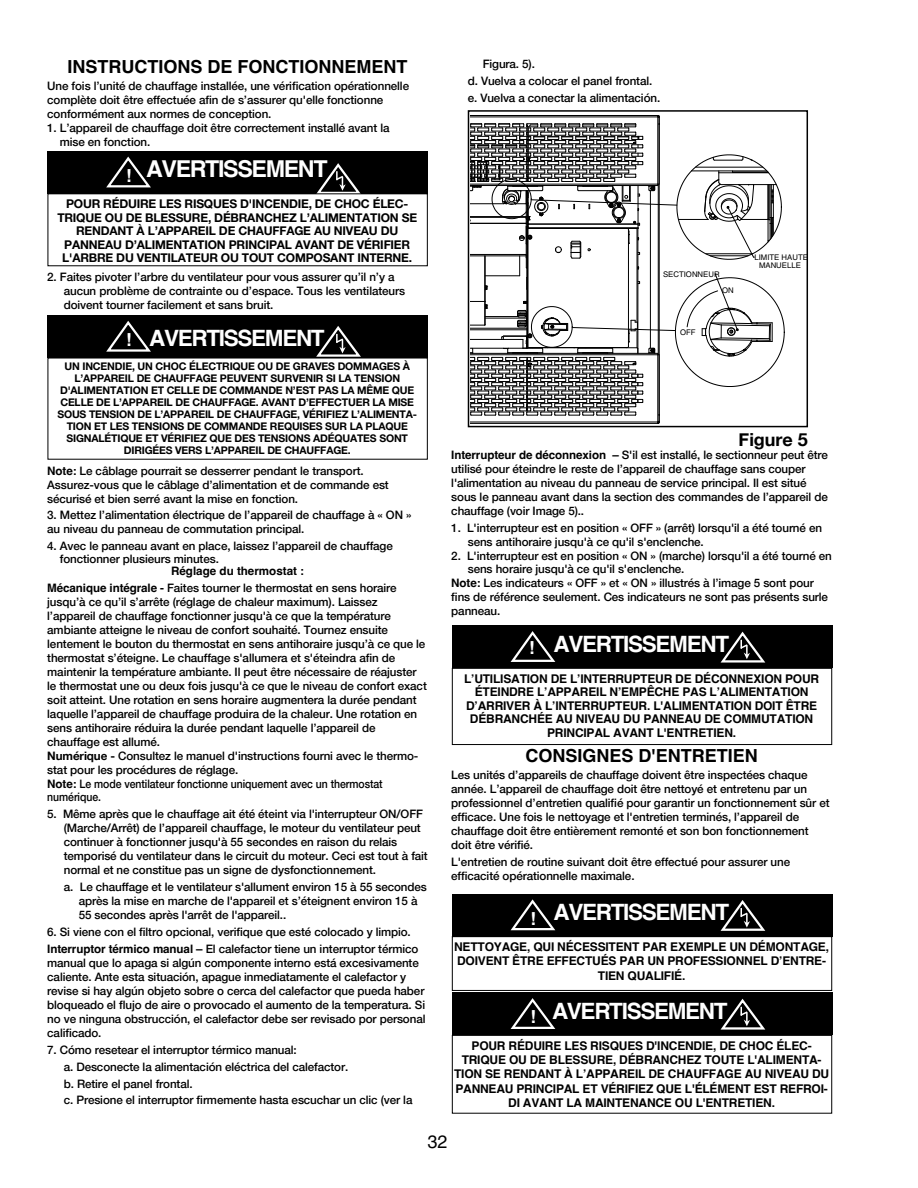
<style>
.page{position:relative;width:918px;height:1188px;background:#fff}
.page>*{position:absolute;margin:0;border:0;box-sizing:border-box;transform-origin:0 0}
.t1{font:700 23.25px "Helvetica";letter-spacing:-.06em;color:#fff}
.t2{font:700 22.5px "Helvetica";letter-spacing:-.06em;color:#fff}
.t3{font:700 18px "Helvetica";color:#000}
.t4{font:700 18px "Helvetica Neue";color:#000}
.t5{font:18px "Helvetica LT Std";color:#000}
.t6{font:700 12px/14.4px "Helvetica";letter-spacing:-.015em;color:#000;text-align:center}
.t7{font:700 12px/13.5px "Helvetica Neue LT Pro";letter-spacing:-.015em;color:#000;text-align:center}
.t8{font:500 11.7px/14px "Helvetica Neue LT Pro";letter-spacing:-.01em;color:#000}
.t9{font:700 11.7px "Helvetica";color:#000}
.t10{font:700 10.5px/12px "Helvetica Neue LT Pro";letter-spacing:-.015em;color:#000;text-align:center}
.t11{font:7.8px/7.6px "Helvetica LT Std";color:#010101;text-align:center}
.s1{font-size:18px}
.s2{font-family:"Helvetica";font-weight:700}
.s3{font-weight:700}
</style>
<div class="page">
<svg style="left:471px;top:115px;width:314px;height:309px"></svg>
<div style="left:468px;top:110px;width:340px;height:317px;border:2px solid #000"></div>
<div style="left:47px;top:151px;width:381px;height:43px;background:#000"></div>
<svg style="left:106px;top:157px;width:45px;height:30px"></svg>
<svg style="left:317px;top:163px;width:43px;height:30px"></svg>
<div style="left:48px;top:193px;width:380px;height:73px;border:1px solid #000"></div>
<div style="left:452px;top:626px;width:380px;height:42px;background:#000"></div>
<svg style="left:511px;top:631px;width:44px;height:31px"></svg>
<svg style="left:721px;top:632px;width:44px;height:31px"></svg>
<div style="left:452px;top:668px;width:380px;height:77px;border:1px solid #000"></div>
<div style="left:452px;top:993px;width:380px;height:42px;background:#000"></div>
<svg style="left:511px;top:998px;width:44px;height:31px"></svg>
<svg style="left:721px;top:999px;width:44px;height:31px"></svg>
<div style="left:452px;top:1035px;width:380px;height:79px;border:1px solid #000"></div>
<div style="left:452px;top:894px;width:380px;height:43px;background:#000"></div>
<svg style="left:511px;top:899px;width:44px;height:31px"></svg>
<svg style="left:721px;top:900px;width:44px;height:31px"></svg>
<div style="left:452px;top:936px;width:380px;height:55px;border:1px solid #000"></div>
<div style="left:47px;top:315px;width:381px;height:43px;background:#000"></div>
<svg style="left:106px;top:321px;width:45px;height:31px"></svg>
<svg style="left:316px;top:326px;width:45px;height:31px"></svg>
<h3 class="t3" style="left:68px;top:56px;width:342px">INSTRUCTIONS DE FONCTIONNEMENT</h3>
<p class="t8" style="left:47px;top:79px;width:363px">Une fois l’unité de chauffage installée, une vérification opérationnelle complète doit être effectuée afin de s’assurer qu'elle fonctionne conformément aux normes de conception.</p>
<p class="t8" style="left:60px;top:121px;width:331px;text-indent:-13px">1. L’appareil de chauffage doit être correctement installé avant la mise en fonction.</p>
<h1 class="t1" style="left:126px;top:155px;width:203px"><sub>!</sub> AVERTISSEMENT</h1>
<p class="t7" style="left:57px;top:197px;width:361px">POUR RÉDUIRE LES RISQUES D'INCENDIE, DE CHOC ÉLEC-TRIQUE OU DE BLESSURE, DÉBRANCHEZ L’ALIMENTATION SE RENDANT À L’APPAREIL DE CHAUFFAGE AU NIVEAU DU PANNEAU D’ALIMENTATION PRINCIPAL AVANT DE VÉRIFIER L'ARBRE DU VENTILATEUR OU TOUT COMPOSANT INTERNE.</p>
<p class="t8" style="left:64px;top:270px;width:343px;text-indent:-16px">2. Faites pivoter l’arbre du ventilateur pour vous assurer qu’il n’y a aucun problème de contrainte ou d’espace. Tous les ventilateurs doivent tourner facilement et sans bruit.</p>
<h2 class="t2" style="left:126px;top:324px;width:200px"><span class="s1">!</span> AVERTISSEMENT</h2>
<p class="t10" style="left:57px;top:360px;width:361px">UN INCENDIE, UN CHOC ÉLECTRIQUE OU DE GRAVES DOMMAGES À L’APPAREIL DE CHAUFFAGE PEUVENT SURVENIR SI LA TENSION D'ALIMENTATION ET CELLE DE COMMANDE N’EST PAS LA MÊME QUE CELLE DE L’APPAREIL DE CHAUFFAGE. AVANT D’EFFECTUER LA MISE SOUS TENSION DE L’APPAREIL DE CHAUFFAGE, VÉRIFIEZ L’ALIMENTA-TION ET LES TENSIONS DE COMMANDE REQUISES SUR LA PLAQUE SIGNALÉTIQUE ET VÉRIFIEZ QUE DES TENSIONS ADÉQUATES SONT DIRIGÉES VERS L’APPAREIL DE CHAUFFAGE.</p>
<p class="t8" style="left:47px;top:463px;width:343px"><span class="s2">Note:</span> Le câblage pourrait se desserrer pendant le transport.<br>Assurez-vous que le câblage d’alimentation et de commande est sécurisé et bien serré avant la mise en fonction.</p>
<p class="t8" style="left:47px;top:508px;width:366px">3. Mettez l’alimentation électrique de l’appareil de chauffage à « ON » au niveau du panneau de commutation principal.</p>
<p class="t8" style="left:60px;top:540px;width:335px;line-height:12.5px;text-indent:-13px">4. Avec le panneau avant en place, laissez l’appareil de chauffage fonctionner plusieurs minutes.</p>
<p class="t9" style="left:171px;top:564px;width:135px">Réglage du thermostat :</p>
<p class="t8" style="left:47px;top:581px;width:381px"><span class="s2">Mécanique intégrale -</span> Faites tourner le thermostat en sens horaire jusqu’à ce qu’il s’arrête (réglage de chaleur maximum). Laissez l’appareil de chauffage fonctionner jusqu'à ce que la température ambiante atteigne le niveau de confort souhaité. Tournez ensuite lentement le bouton du thermostat en sens antihoraire jusqu’à ce que le thermostat s’éteigne. Le chauffage s'allumera et s'éteindra afin de maintenir la température ambiante. Il peut être nécessaire de réajuster le thermostat une ou deux fois jusqu'à ce que le niveau de confort exact soit atteint. Une rotation en sens horaire augmentera la durée pendant laquelle l’appareil de chauffage produira de la chaleur. Une rotation en sens antihoraire réduira la durée pendant laquelle l’appareil de chauffage est allumé.<br><span class="s3">Numérique -</span> Consultez le manuel d'instructions fourni avec le thermo&shy;stat pour les procédures de réglage.<br><span class="s2">Note:</span> Le mode ventilateur fonctionne uniquement avec un thermostat numérique.</p>
<p class="t8" style="left:64px;top:807px;width:366px;text-indent:-16px">5. Même après que le chauffage ait été éteint via l'interrupteur ON/OFF (Marche/Arrêt) de l’appareil chauffage, le moteur du ventilateur peut continuer à fonctionner jusqu'à 55 secondes en raison du relais temporisé du ventilateur dans le circuit du moteur. Ceci est tout à fait normal et ne constitue pas un signe de dysfonctionnement.</p>
<p class="t8" style="left:79px;top:880px;width:350px;text-indent:-15px">a. Le chauffage et le ventilateur s'allument environ 15 à 55 secondes après la mise en marche de l'appareil et s’éteignent environ 15 à<br>55 secondes après l'arrêt de l'appareil..</p>
<p class="t8" style="left:47px;top:923px;width:373px;line-height:17px">6. Si viene con el filtro opcional, verifique que esté colocado y limpio.<br><span class="s2">Interruptor térmico manual –</span> El calefactor tiene un interruptor térmico</p>
<p class="t8" style="left:47px;top:956px;width:380px">manual que lo apaga si algún componente interno está excesivamente caliente. Ante esta situación, apague inmediatamente el calefactor y revise si hay algún objeto sobre o cerca del calefactor que pueda haber bloqueado el flujo de aire o provocado el aumento de la temperatura. Si no ve ninguna obstrucción, el calefactor debe ser revisado por personal calificado.</p>
<p class="t8" style="left:64px;top:1041px;width:350px;line-height:17px;text-indent:-16px">7. Cómo resetear el interruptor térmico manual:<br>a. Desconecte la alimentación eléctrica del calefactor.<br>b. Retire el panel frontal.<br>c. Presione el interruptor firmemente hasta escuchar un clic (ver la</p>
<p class="t8" style="left:468px;top:56px;width:194px;line-height:17px;text-indent:15px">Figura. 5).<br>d. Vuelva a colocar el panel frontal. e. Vuelva a conectar la alimentación.</p>
<p class="t11" style="left:663px;top:271px;width:58px">SECTIONNEUR</p>
<p class="t11" style="left:680px;top:328px;width:17px">OFF</p>
<p class="t11" style="left:722px;top:287px;width:13px">ON</p>
<p class="t11" style="left:754px;top:254px;width:55px">LIMITE HAUTE<br>MANUELLE</p>
<h3 class="t4" style="left:739px;top:426px;width:71px">Figure 5</h3>
<p class="t8" style="left:451px;top:448px;width:378px"><span class="s2">Interrupteur de déconnexion –</span> S'il est installé, le sectionneur peut être utilisé pour éteindre le reste de l’appareil de chauffage sans couper l'alimentation au niveau du panneau de service principal. Il est situé sous le panneau avant dans la section des commandes de l’appareil de chauffage (voir Image 5)..</p>
<p class="t8" style="left:468px;top:520px;width:356px;text-indent:-16px">1. L'interrupteur est en position « OFF » (arrêt) lorsqu'il a été tourné en sens antihoraire jusqu'à ce qu'il s'enclenche.</p>
<p class="t8" style="left:451px;top:548px;width:382px">2. L'interrupteur est en position « ON » (marche) lorsqu'il a été tourné en</p>
<p class="t8" style="left:468px;top:562px;width:218px">sens horaire jusqu'à ce qu'il s'enclenche.</p>
<p class="t8" style="left:451px;top:576px;width:364px"><span class="s2">Note:</span> Les indicateurs « OFF » et « ON » illustrés à l’image 5 sont pour</p>
<p class="t8" style="left:451px;top:590px;width:378px">fins de référence seulement. Ces indicateurs ne sont pas présents surle</p>
<p class="t8" style="left:451px;top:604px;width:51px">panneau.</p>
<h2 class="t2" style="left:529px;top:630px;width:202px"><sub>!</sub> AVERTISSEMENT</h2>
<p class="t6" style="left:464px;top:673px;width:357px;line-height:13.5px">L’UTILISATION DE L’INTERRUPTEUR DE DÉCONNEXION POUR ÉTEINDRE L’APPAREIL N’EMPÊCHE PAS L’ALIMENTATION D’ARRIVER À L’INTERRUPTEUR. L'ALIMENTATION DOIT ÊTRE DÉBRANCHÉE AU NIVEAU DU PANNEAU DE COMMUTATION PRINCIPAL AVANT L'ENTRETIEN.</p>
<h3 class="t3" style="left:525px;top:745px;width:234px">CONSIGNES D'ENTRETIEN</h3>
<p class="t8" style="left:451px;top:768px;width:380px">Les unités d’appareils de chauffage doivent être inspectées chaque année. L’appareil de chauffage doit être nettoyé et entretenu par un professionnel d’entretien qualifié pour garantir un fonctionnement sûr et efficace. Une fois le nettoyage et l'entretien terminés, l’appareil de chauffage doit être entièrement remonté et son bon fonctionnement doit être vérifié.</p>
<p class="t8" style="left:451px;top:855px;width:340px">L'entretien de routine suivant doit être effectué pour assurer une efficacité opérationnelle maximale.</p>
<h2 class="t2" style="left:530px;top:898px;width:200px"><sub>!</sub> AVERTISSEMENT</h2>
<p class="t6" style="left:454px;top:941px;width:376px">NETTOYAGE, QUI NÉCESSITENT PAR EXEMPLE UN DÉMONTAGE,<br>DOIVENT ÊTRE EFFECTUÉS PAR UN PROFESSIONNEL D’ENTRE-<br>TIEN QUALIFIÉ.</p>
<h2 class="t2" style="left:530px;top:997px;width:199px"><sub>!</sub> AVERTISSEMENT</h2>
<p class="t6" style="left:454px;top:1040px;width:377px">POUR RÉDUIRE LES RISQUES D'INCENDIE, DE CHOC ÉLEC-TRIQUE OU DE BLESSURE, DÉBRANCHEZ TOUTE L'ALIMENTA-TION SE RENDANT À L’APPAREIL DE CHAUFFAGE AU NIVEAU DU PANNEAU PRINCIPAL ET VÉRIFIEZ QUE L'ÉLÉMENT EST REFROI-DI AVANT LA MAINTENANCE OU L'ENTRETIEN.</p>
<h3 class="t5" style="left:427px;top:1131px;width:22px">32</h3>
</div>
